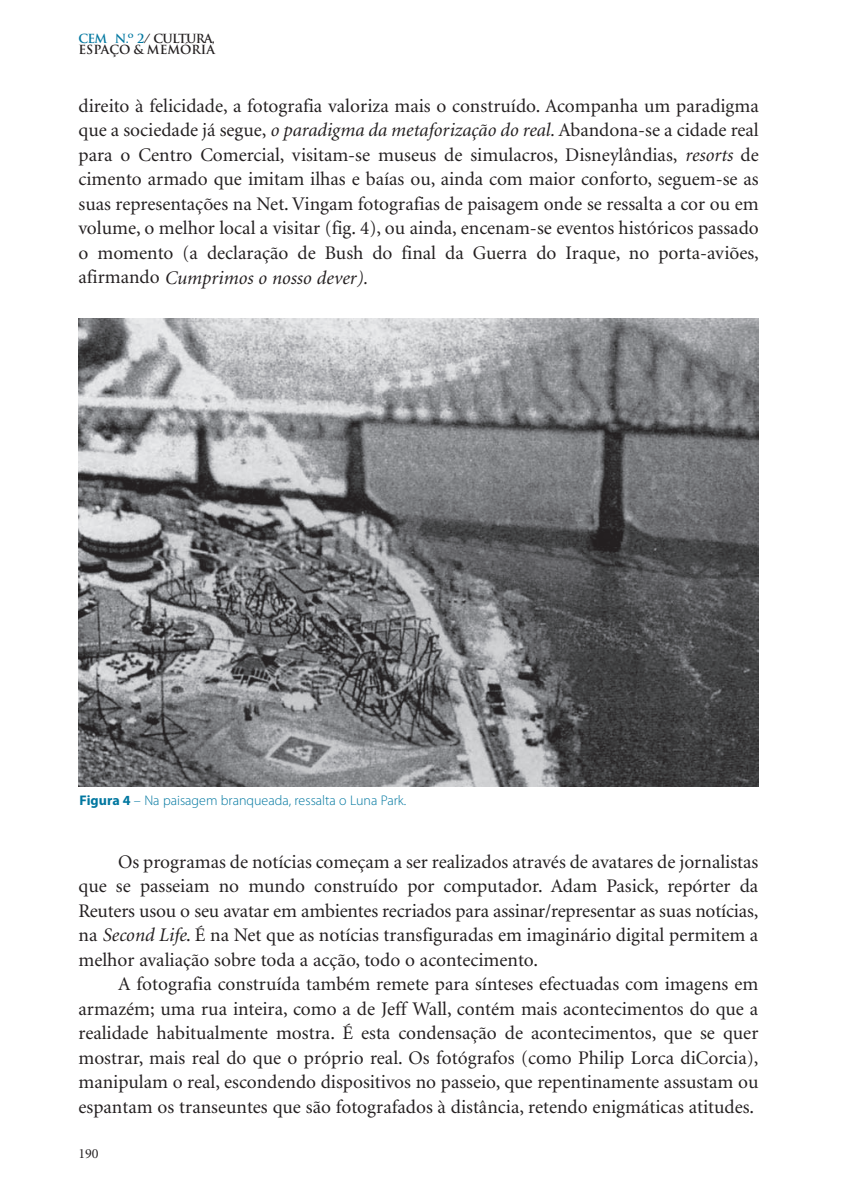
<style>
.page{position:relative;width:842px;height:1190px;background:#fff}
.page>*{position:absolute;margin:0;border:0;box-sizing:border-box;transform-origin:0 0}
.t1{font:19.25px/24.5px "Minion";color:#231f20;text-align:justify}
.t2{font:300 14px "Myriad Pro";color:#0077a0}
.t3{font:14px "Minion";color:#231f20}
.t4{font:700 12.25px/10.5px "Trajan";color:#231f20}
.s1{color:#0077a0}
.s2{font-style:italic}
.s3{font-weight:700}
</style>
<div class="page">
<img style="left:78px;top:318px;width:680px;height:468px">
<p class="t4" style="left:78px;top:34px;width:138px"><span class="s1">CEM N.º 2</span>/ CULTURA,<br>ESPAÇO &amp; MEMÓRIA</p>
<p class="t1" style="left:78px;top:95px;width:682px">direito à felicidade, a fotografia valoriza mais o construído. Acompanha um paradigma que a sociedade já segue, <span class="s2">o paradigma da metaforização do real.</span> Abandona-se a cidade real para o Centro Comercial, visitam-se museus de simulacros, Disneylândias, <span class="s2">resorts</span> de cimento armado que imitam ilhas e baías ou, ainda com maior conforto, seguem-se as suas representações na Net. Vingam fotografias de paisagem onde se ressalta a cor ou em volume, o melhor local a visitar (fig. 4), ou ainda, encenam-se eventos históricos passado o momento (a declaração de Bush do final da Guerra do Iraque, no porta-aviões, afirmando <span class="s2">Cumprimos o nosso dever).</span></p>
<p class="t2" style="left:79px;top:795px;width:328px"><span class="s3">Figura 4</span> – Na paisagem branqueada, ressalta o Luna Park.</p>
<p class="t1" style="left:118px;top:851px;width:641px">Os programas de notícias começam a ser realizados através de avatares de jornalistas</p>
<p class="t1" style="left:78px;top:875px;width:681px">que se passeiam no mundo construído por computador. Adam Pasick, repórter da</p>
<p class="t1" style="left:78px;top:900px;width:681px">Reuters usou o seu avatar em ambientes recriados para assinar/representar as suas notícias,</p>
<p class="t1" style="left:78px;top:924px;width:681px">na <span class="s2">Second Life</span>. É na Net que as notícias transfiguradas em imaginário digital permitem a</p>
<p class="t1" style="left:78px;top:949px;width:461px">melhor avaliação sobre toda a acção, todo o acontecimento.</p>
<p class="t1" style="left:118px;top:973px;width:641px">A fotografia construída também remete para sínteses efectuadas com imagens em</p>
<p class="t1" style="left:78px;top:998px;width:681px">armazém; uma rua inteira, como a de Jeff Wall, contém mais acontecimentos do que a</p>
<p class="t1" style="left:78px;top:1022px;width:681px">realidade habitualmente mostra. É esta condensação de acontecimentos, que se quer</p>
<p class="t1" style="left:78px;top:1047px;width:681px">mostrar, mais real do que o próprio real. Os fotógrafos (como Philip Lorca diCorcia),</p>
<p class="t1" style="left:78px;top:1071px;width:681px">manipulam o real, escondendo dispositivos no passeio, que repentinamente assustam ou</p>
<p class="t1" style="left:78px;top:1096px;width:677px">espantam os transeuntes que são fotografados à distância, retendo enigmáticas atitudes.</p>
<p class="t3" style="left:78px;top:1148px;width:22px">190</p>
</div>
